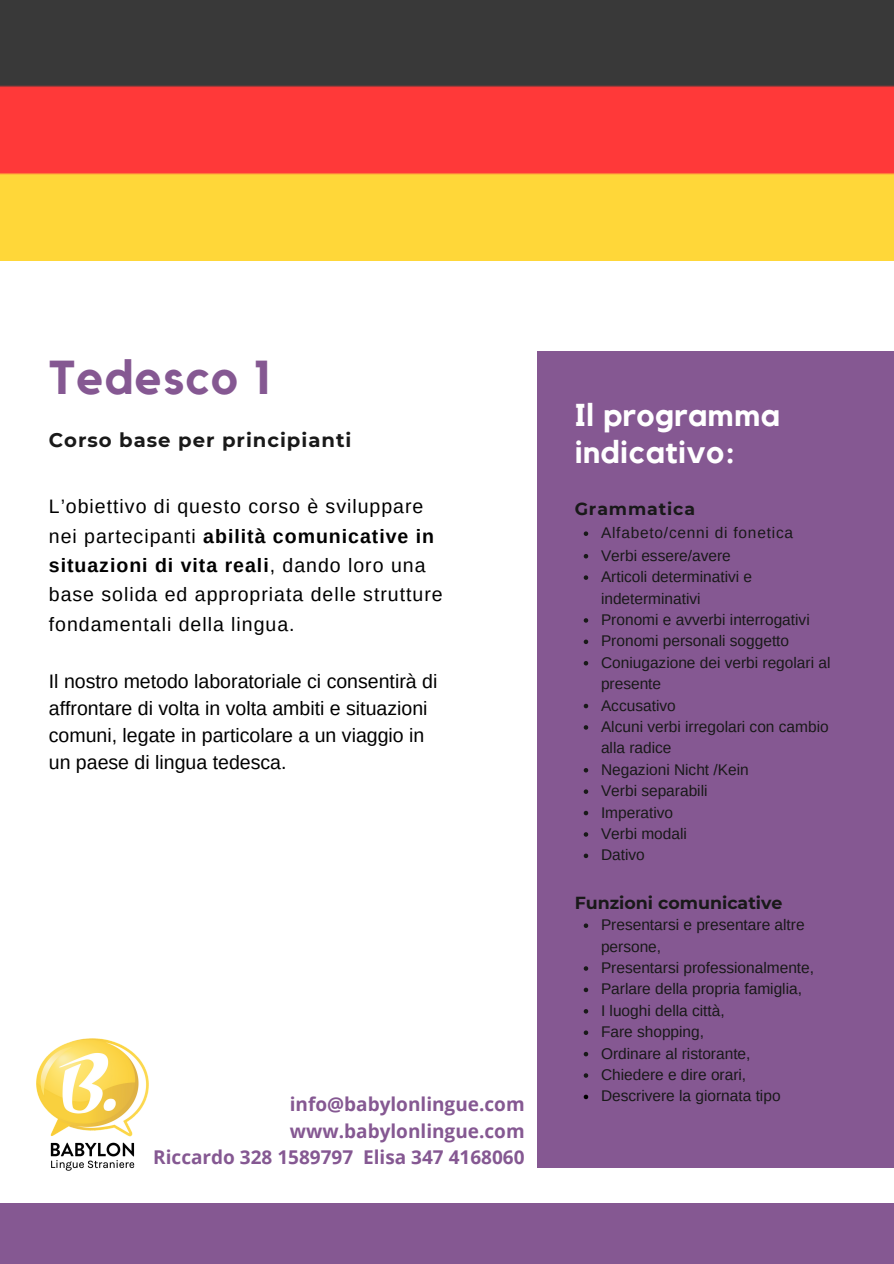
<style>
.page{position:relative;width:894px;height:1264px;background:#fff}
.page>*{position:absolute;margin:0;border:0;box-sizing:border-box;transform-origin:0 0}
.t1{font:700 47.4px "Kollektif";letter-spacing:.02em;color:#855892}
.t2{font:700 31.5px/37.2px "Kollektif";letter-spacing:.02em;color:#fff}
.t3{font:700 19.65px "Montserrat";letter-spacing:.05em;color:#191919}
.t4{font:19.5px/29.2px "Arimo";letter-spacing:.05em;color:#000}
.t5{font:19.5px/27px "Arimo";color:#000}
.t6{font:700 19.05px/26.5px "Open Sans";color:#855892;text-align:right}
.t7{font:700 17.4px "Montserrat";color:#191919}
.t8{font:700 17.4px "Montserrat";letter-spacing:.05em;color:#191919}
.t9{font:15.45px/21.5px "Arimo";color:#191919}
.s1{font-weight:700}
</style>
<div class="page">
<div style="left:537px;top:351px;width:356px;height:817px;background:#855892"></div>
<svg style="left:583px;top:531px;width:5px;height:5px"></svg>
<svg style="left:583px;top:554px;width:5px;height:4px"></svg>
<svg style="left:583px;top:575px;width:5px;height:5px"></svg>
<svg style="left:583px;top:618px;width:5px;height:4px"></svg>
<svg style="left:583px;top:639px;width:5px;height:5px"></svg>
<svg style="left:583px;top:661px;width:5px;height:4px"></svg>
<svg style="left:583px;top:703px;width:5px;height:5px"></svg>
<svg style="left:583px;top:725px;width:5px;height:4px"></svg>
<svg style="left:583px;top:768px;width:5px;height:4px"></svg>
<svg style="left:583px;top:789px;width:5px;height:5px"></svg>
<svg style="left:583px;top:810px;width:5px;height:5px"></svg>
<svg style="left:583px;top:832px;width:5px;height:4px"></svg>
<svg style="left:583px;top:853px;width:5px;height:5px"></svg>
<svg style="left:583px;top:923px;width:5px;height:5px"></svg>
<svg style="left:583px;top:966px;width:5px;height:4px"></svg>
<svg style="left:583px;top:987px;width:5px;height:5px"></svg>
<svg style="left:583px;top:1009px;width:5px;height:4px"></svg>
<svg style="left:583px;top:1030px;width:5px;height:4px"></svg>
<svg style="left:583px;top:1052px;width:5px;height:4px"></svg>
<svg style="left:583px;top:1073px;width:5px;height:4px"></svg>
<svg style="left:583px;top:1094px;width:5px;height:5px"></svg>
<div style="left:0;top:1203px;width:893px;height:60px;background:#855892"></div>
<img style="left:0;top:0;width:893px;height:260px">
<img style="left:36px;top:1038px;width:113px;height:133px">
<h1 class="t1" style="left:49px;top:355px;width:223px">Tedesco 1</h1>
<p class="t3" style="left:49px;top:428px;width:304px">Corso base per principianti</p>
<p class="t4" style="left:49px;top:492px;width:395px">L’obiettivo di questo corso è sviluppare nei partecipanti <span class="s1">abilità comunicative in situazioni di vita reali</span>, dando loro una base solida ed appropriata delle strutture fondamentali della lingua.</p>
<p class="t5" style="left:49px;top:667px;width:390px">Il nostro metodo laboratoriale ci consentirà di affrontare di volta in volta ambiti e situazioni comuni, legate in particolare a un viaggio in un paese di lingua tedesca.</p>
<p class="t6" style="left:153px;top:1090px;width:373px">info@babylonlingue.com www.babylonlingue.com<br>Riccardo 328 1589797 Elisa 347 4168060</p>
<h2 class="t2" style="left:574px;top:397px;width:207px">Il programma indicativo:</h2>
<p class="t8" style="left:574px;top:497px;width:122px">Grammatica</p>
<p class="t9" style="left:601px;top:522px;width:231px">Alfabeto/cenni di fonetica<br>Verbi essere/avere<br>Articoli determinativi e indeterminativi<br>Pronomi e avverbi interrogativi<br>Pronomi personali soggetto<br>Coniugazione dei verbi regolari al presente<br>Accusativo<br>Alcuni verbi irregolari con cambio alla radice<br>Negazioni Nicht /Kein<br>Verbi separabili<br>Imperativo<br>Verbi modali<br>Dativo</p>
<p class="t7" style="left:574px;top:892px;width:209px">Funzioni comunicative</p>
<p class="t9" style="left:601px;top:914px;width:214px">Presentarsi e presentare altre persone,<br>Presentarsi professionalmente,<br>Parlare della propria famiglia,<br>I luoghi della città,<br>Fare shopping,<br>Ordinare al ristorante,<br>Chiedere e dire orari,<br>Descrivere la giornata tipo</p>
</div>
